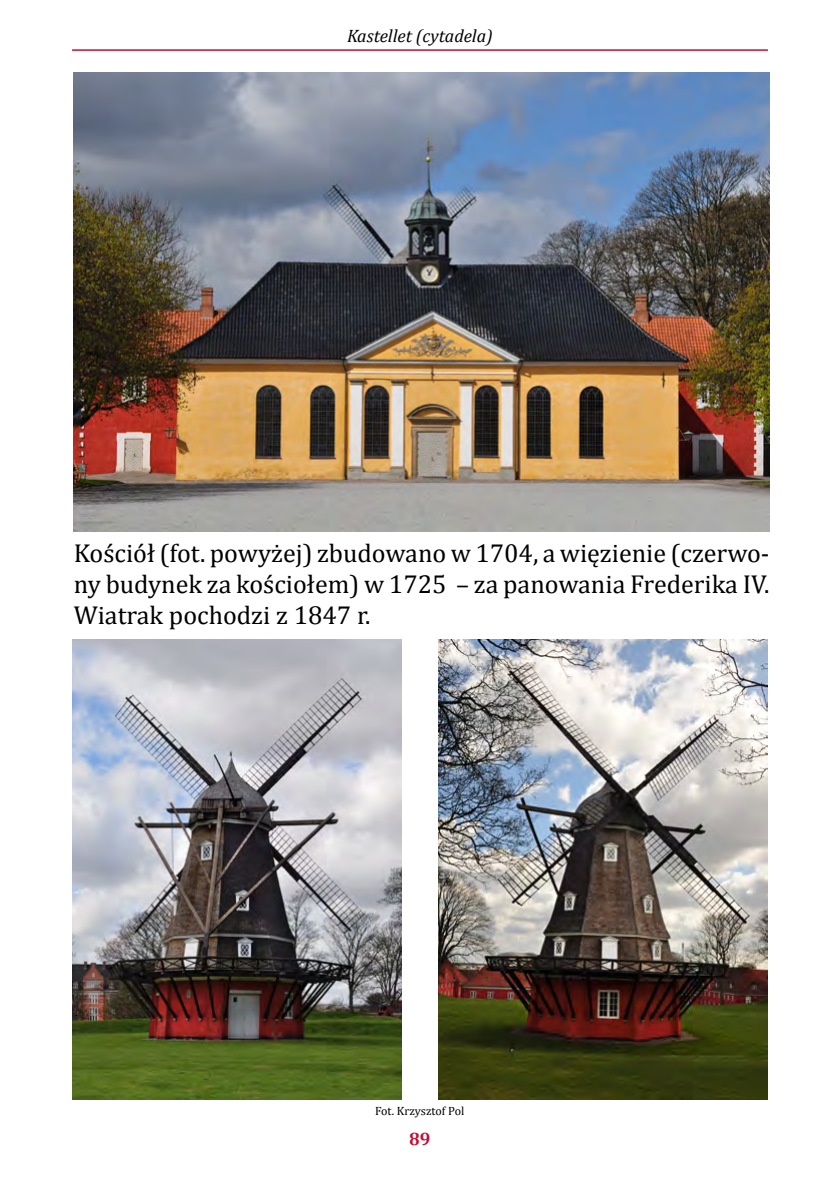
<style>
.page{position:relative;width:840px;height:1191px;background:#fff}
.page>*{position:absolute;margin:0;border:0;box-sizing:border-box;transform-origin:0 0}
.t1{font:26px/31.2px "Cambria";color:#000;text-align:justify}
.t2{font:italic 18px "Cambria";color:#000}
.t3{font:700 18px "Cambria";color:#c60c31}
.t4{font:12px "Cambria";color:#000}
</style>
<div class="page">
<hr style="left:72px;top:49px;width:695px;height:2px;background:#c60c31">
<img style="left:74px;top:72px;width:695px;height:459px">
<img style="left:72px;top:639px;width:329px;height:460px">
<img style="left:438px;top:639px;width:329px;height:460px">
<p class="t2" style="left:347px;top:24px;width:147px">Kastellet (cytadela)</p>
<p class="t1" style="left:74px;top:537px;width:697px">Kościół (fot. powyżej) zbudowano w 1704, a więzienie (czerwo&shy;ny budynek za kościołem) w 1725 – za panowania Frederika IV.<br>Wiatrak pochodzi z 1847 r.</p>
<p class="t4" style="left:375px;top:1103px;width:90px">Fot. Krzysztof Pol</p>
<p class="t3" style="left:409px;top:1126px;width:23px">89</p>
</div>
